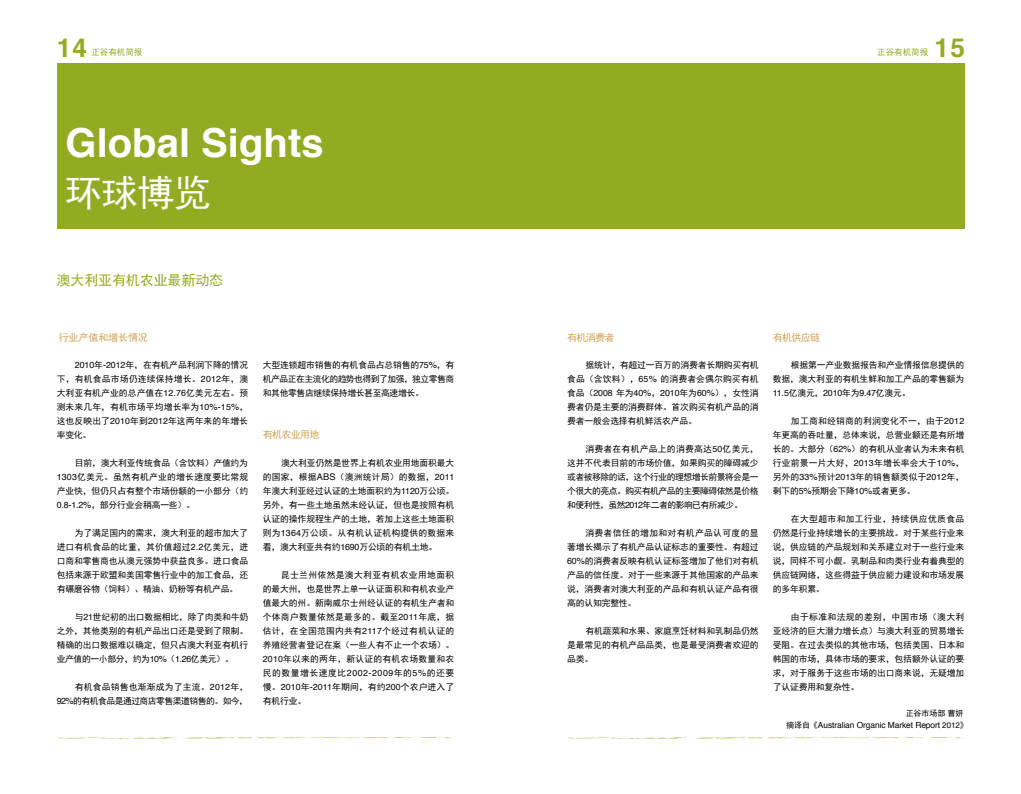
<style>
.page{position:relative;width:1021px;height:794px;background:#fff}
.page>*{position:absolute;margin:0;border:0;box-sizing:border-box;transform-origin:0 0}
.t1{font:700 40px "Helvetica";color:#fff}
.t2{font:37px "Sim Hei";color:#fff}
.t3{font:700 26.2px "Helvetica";color:#92ab23}
.t4{font:14px "Sim Hei";letter-spacing:-.01em;color:#92ab23}
.t5{font:10px "Sim Hei";letter-spacing:-.07em;color:#d3a358}
.t6{font:10px "Sim Hei";letter-spacing:-.01em;color:#d3a358}
.t7{font:8.8px/14px "Sim Hei";letter-spacing:-.01em;color:#000;text-align:justify}
.t8{font:8.8px/14px "Sim Hei";letter-spacing:-.055em;color:#000;text-align:right}
.t9{font:8.8px "Helvetica";letter-spacing:-.02em;color:#000}
.t10{font:8.5px "Sim Hei";color:#92ab23}
.t11{font:8.4px "Helvetica";letter-spacing:-.01em;color:#000}
.t12{font:8px "Sim Hei";letter-spacing:-.01em;color:#000}
.s1{font-family:"Helvetica"}
.s2{font-family:"Helvetica";font-size:9.2px}
.s3{font-size:9.2px}
.s4{font-family:"Sim Hei"}
.s5{font-family:"Sim Hei";font-size:8px}
.s6{font-size:8px}
</style>
<div class="page">
<div style="left:57px;top:63px;width:907px;height:165px;background:#92ab23"></div>
<svg style="left:568px;top:737px;width:395px;height:2px"></svg>
<svg style="left:57px;top:737px;width:396px;height:2px"></svg>
<h3 class="t3" style="left:57px;top:26px;width:32px">14</h3>
<p class="t10" style="left:91px;top:48px;width:52px">正谷有机简报</p>
<p class="t10" style="left:877px;top:48px;width:52px">正谷有机简报</p>
<h3 class="t3" style="left:934px;top:26px;width:32px">15</h3>
<h1 class="t1" style="left:66px;top:111px;width:259px">Global Sights</h1>
<h2 class="t2" style="left:65px;top:175px;width:147px">环球博览</h2>
<h3 class="t4" style="left:57px;top:273px;width:168px">澳大利亚有机农业最新动态</h3>
<p class="t6" style="left:59px;top:332px;width:91px">行业产值和增长情况</p>
<p class="t7" style="left:57px;top:358px;width:193px;text-indent:18px"><span class="s1">2010</span>年<span class="s2">-</span><span class="s1">2012</span>年，在有机产品利润下降的情况下，有机食品市场仍连续保持增长。<span class="s1">2012</span>年，澳大利亚有机产业的总产值在<span class="s1">12</span><span class="s2">.</span><span class="s1">76</span>亿美元左右。预测未来几年，有机市场平均增长率为<span class="s1">10</span><span class="s2">%-</span><span class="s1">15</span><span class="s2">%</span>，这也反映出了<span class="s1">2010</span>年到<span class="s1">2012</span>年这两年来的年增长率变化。</p>
<p class="t7" style="left:57px;top:456px;width:193px;text-indent:18px">目前，澳大利亚传统食品（含饮料）产值约为<span class="s1">1303</span>亿美元。虽然有机产业的增长速度要比常规产业快，但仍只占有整个市场份额的一小部分（约<span class="s1">0</span><span class="s2">.</span><span class="s1">8</span><span class="s2">-</span><span class="s1">1</span><span class="s2">.</span><span class="s1">2</span><span class="s2">%</span>，部分行业会稍高一些）。</p>
<p class="t7" style="left:57px;top:526px;width:193px;text-indent:18px">为了满足国内的需求，澳大利亚的超市加大了进口有机食品的比重，其价值超过<span class="s1">2</span><span class="s2">.</span><span class="s1">2</span>亿美元，进口商和零售商也从澳元强势中获益良多。进口食品包括来源于欧盟和美国零售行业中的加工食品，还有碾磨谷物（饲料）、精油、奶粉等有机产品。</p>
<p class="t7" style="left:57px;top:610px;width:193px;text-indent:18px">与<span class="s1">21</span>世纪初的出口数据相比，除了肉类和牛奶之外，其他类别的有机产品出口还是受到了限制。精确的出口数据难以确定，但只占澳大利亚有机行业产值的一小部分，约为<span class="s1">10</span><span class="s2">%</span>（<span class="s1">1</span><span class="s2">.</span><span class="s1">26</span>亿美元）。</p>
<p class="t8" style="left:57px;top:680px;width:193px">有机食品销售也渐渐成为了主流。<span class="s1">2012</span>年，<br><span class="s1">92</span><span class="s2">%</span>的有机食品是通过商店零售渠道销售的。如今，</p>
<p class="t7" style="left:263px;top:358px;width:193px">大型连锁超市销售的有机食品占总销售的<span class="s1">75</span><span class="s2">%</span>，有机产品正在主流化的趋势也得到了加强，独立零售商和其他零售店继续保持增长甚至高速增长。</p>
<p class="t5" style="left:263px;top:430px;width:58px">有机农业用地</p>
<p class="t7" style="left:263px;top:456px;width:193px;text-indent:18px">澳大利亚仍然是世界上有机农业用地面积最大的国家，根据<span class="s2">ABS</span>（澳洲统计局）的数据，<span class="s1">2011</span>年澳大利亚经过认证的土地面积约为<span class="s1">1120</span>万公顷。另外，有一些土地虽然未经认证，但也是按照有机认证的操作规程生产的土地，若加上这些土地面积则为<span class="s1">1364</span>万公顷。从有机认证机构提供的数据来看，澳大利亚共有约<span class="s1">1690</span>万公顷的有机土地。</p>
<p class="t7" style="left:263px;top:568px;width:193px;text-indent:18px">昆士兰州依然是澳大利亚有机农业用地面积的最大州，也是世界上单一认证面积和有机农业产值最大的州。新南威尔士州经认证的有机生产者和个体商户数量依然是最多的。截至<span class="s1">2011</span>年底，据估计，在全国范围内共有<span class="s1">2117</span>个经过有机认证的养殖经营者登记在案（一些人有不止一个农场）。<span class="s1">2010</span>年以来的两年，新认证的有机农场数量和农民的数量增长速度比<span class="s1">2002</span><span class="s2">-</span><span class="s1">2009</span>年的<span class="s1">5</span><span class="s2">%</span>的还要慢。<span class="s1">2010</span>年<span class="s2">-</span><span class="s1">2011</span>年期间，有约<span class="s1">200</span>个农户进入了有机行业。</p>
<p class="t5" style="left:567px;top:332px;width:49px">有机消费者</p>
<p class="t5" style="left:772px;top:332px;width:49px">有机供应链</p>
<p class="t7" style="left:772px;top:358px;width:193px;text-align:right">根据第一产业数据报告和产业情报信息提供的<br>数据，澳大利亚的有机生鲜和加工产品的零售额为</p>
<p class="t9" style="left:772px;top:386px;width:139px">11<span class="s3">.</span>5<span class="s4">亿澳元，</span>2010<span class="s4">年为</span>9<span class="s3">.</span>47<span class="s4">亿澳元。</span></p>
<p class="t7" style="left:772px;top:414px;width:193px;text-indent:18px">加工商和经销商的利润变化不一，由于<span class="s1">2012</span>年更高的吞吐量，总体来说，总营业额还是有所增长的。大部分（<span class="s1">62</span><span class="s2">%</span>）的有机从业者认为未来有机行业前景一片大好，<span class="s1">2013</span>年增长率会大于<span class="s1">10</span><span class="s2">%</span>，另外的<span class="s1">33</span><span class="s2">%</span>预计<span class="s1">2013</span>年的销售额类似于<span class="s1">2012</span>年，剩下的<span class="s1">5</span><span class="s2">%</span>预期会下降<span class="s1">10</span><span class="s2">%</span>或者更多。</p>
<p class="t7" style="left:772px;top:512px;width:193px;text-indent:18px">在大型超市和加工行业，持续供应优质食品仍然是行业持续增长的主要挑战。对于某些行业来说，供应链的产品规划和关系建立对于一些行业来说，同样不可小觑。乳制品和肉类行业有着典型的供应链网络，这些得益于供应能力建设和市场发展的多年积累。</p>
<p class="t7" style="left:772px;top:610px;width:193px;text-indent:18px">由于标准和法规的差别，中国市场（澳大利亚经济的巨大潜力增长点）与澳大利亚的贸易增长受阻。在过去类似的其他市场，包括美国、日本和韩国的市场，具体市场的要求，包括额外认证的要求，对于服务于这些市场的出口商来说，无疑增加了认证费用和复杂性。</p>
<p class="t7" style="left:567px;top:358px;width:193px;text-indent:18px">据统计，有超过一百万的消费者长期购买有机食品（含饮料），<span class="s1">65</span><span class="s2">%</span> 的消费者会偶尔购买有机食品（<span class="s1">2008</span> 年为<span class="s1">40</span><span class="s2">%</span>，<span class="s1">2010</span>年为<span class="s1">60</span><span class="s2">%</span>），女性消费者仍是主要的消费群体。首次购买有机产品的消费者一般会选择有机鲜活农产品。</p>
<p class="t7" style="left:567px;top:442px;width:193px;text-indent:18px">消费者在有机产品上的消费高达<span class="s1">50</span>亿美元，这并不代表目前的市场价值，如果购买的障碍减少或者被移除的话，这个行业的理想增长前景将会是一个很大的亮点。购买有机产品的主要障碍依然是价格和便利性，虽然<span class="s1">2012</span>年二者的影响已有所减少。</p>
<p class="t7" style="left:567px;top:526px;width:193px;text-indent:18px">消费者信任的增加和对有机产品认可度的显著增长揭示了有机产品认证标志的重要性。有超过<span class="s1">60</span><span class="s2">%</span>的消费者反映有机认证标签增加了他们对有机产品的信任度。对于一些来源于其他国家的产品来说，消费者对澳大利亚的产品和有机认证产品有很高的认知完整性。</p>
<p class="t7" style="left:567px;top:624px;width:193px;text-indent:18px">有机蔬菜和水果、家庭烹饪材料和乳制品仍然是最常见的有机产品品类，也是最受消费者欢迎的品类。</p>
<p class="t12" style="left:905px;top:709px;width:59px">正谷市场部曹妍</p>
<p class="t11" style="left:786px;top:718px;width:183px"><span class="s5">摘译自《</span>Australian Organic Market Report <span class="s6">2012</span><span class="s5">》</span></p>
</div>
